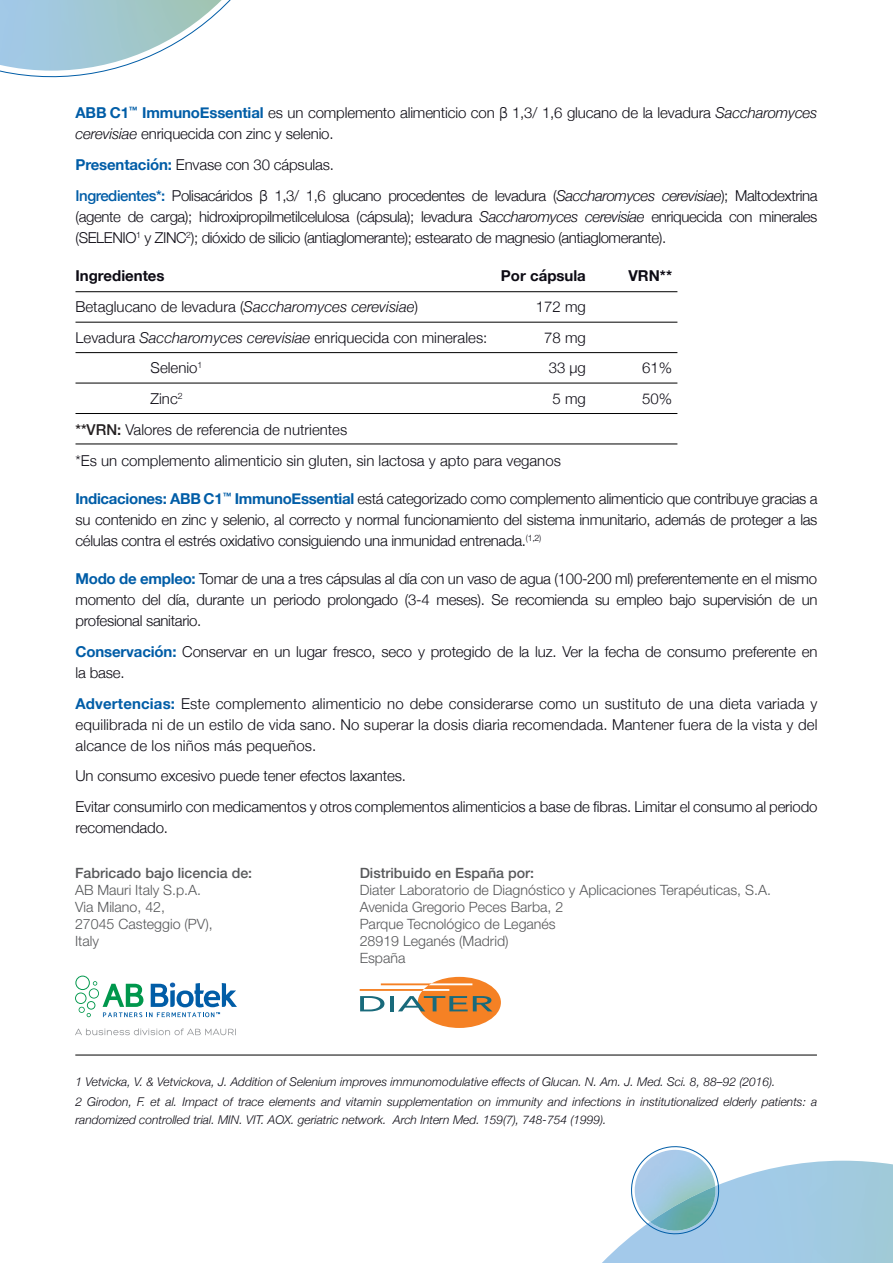
<style>
.page{position:relative;width:893px;height:1263px;background:#fff}
.page>*{position:absolute;margin:0;border:0;box-sizing:border-box;transform-origin:0 0}
.t1{font:300 15px/21px "Helvetica Neue";letter-spacing:-.01em;color:#0d0b14}
.t2{font:700 15px "Helvetica Neue";color:#0d0b14}
.t3{font:300 14.25px/17.1px "Helvetica Neue LT Std";color:#57585a}
.t4{font:500 14.25px "Helvetica Neue LT Std";color:#57585a}
.t5{font:italic 300 12px/20.2px "Helvetica Neue";color:#0d0b14}
.s1{font-weight:700;color:#015da7}
.s2{font-style:italic}
.s3{font-weight:500;color:#015da7}
.s4{font-weight:500;color:#231f20}
</style>
<div class="page">
<svg style="left:360px;top:977px;width:141px;height:51px"></svg>
<hr style="left:76px;top:291px;width:601px;height:1px;background:#000001">
<hr style="left:76px;top:322px;width:601px;height:1px;background:#000001">
<hr style="left:76px;top:352px;width:601px;height:1px;background:#000001">
<hr style="left:76px;top:383px;width:601px;height:1px;background:#000001">
<hr style="left:76px;top:413px;width:601px;height:1px;background:#000001">
<hr style="left:76px;top:444px;width:601px;height:1px;background:#000001">
<hr style="left:75px;top:1055px;width:742px;height:1px;background:#000001">
<img style="left:602px;top:1161px;width:291px;height:102px">
<svg style="left:629px;top:1146px;width:93px;height:91px"></svg>
<svg style="left:0;top:0;width:231px;height:78px"></svg>
<svg style="left:75px;top:975px;width:162px;height:42px"></svg>
<svg style="left:75px;top:1028px;width:161px;height:7px"></svg>
<p class="t1" style="left:76px;top:101px;width:743px"><span class="s1">ABB C1</span><sup>™</sup> <span class="s1">ImmunoEssential</span> es un complemento alimenticio con β 1,3/ 1,6 glucano de la levadura <span class="s2">Saccharomyces cerevisiae</span> enriquecida con zinc y selenio.</p>
<p class="t1" style="left:76px;top:148px;width:743px;line-height:30.8px"><span class="s1">Presentación:</span> Envase con 30 cápsulas.<br><span class="s3">Ingredientes*:</span> Polisacáridos β 1,3/ 1,6 glucano procedentes de levadura (<span class="s2">Saccharomyces cerevisiae</span>); Maltodextrina</p>
<p class="t1" style="left:76px;top:205px;width:743px">(agente de carga); hidroxipropilmetilcelulosa (cápsula); levadura <span class="s2">Saccharomyces cerevisiae</span> enriquecida con minerales (SELENIO<sup>1</sup> y ZINC<sup>2</sup>); dióxido de silicio (antiaglomerante); estearato de magnesio (antiaglomerante).</p>
<p class="t2" style="left:76px;top:264px;width:91px">Ingredientes</p>
<p class="t2" style="left:501px;top:264px;width:86px">Por cápsula</p>
<p class="t2" style="left:628px;top:264px;width:45px">VRN**</p>
<p class="t1" style="left:76px;top:295px;width:344px">Betaglucano de levadura (<span class="s2">Saccharomyces cerevisiae</span>)</p>
<p class="t1" style="left:536px;top:295px;width:52px">172 mg</p>
<p class="t1" style="left:76px;top:326px;width:413px">Levadura <span class="s2">Saccharomyces cerevisiae</span> enriquecida con minerales:</p>
<p class="t1" style="left:544px;top:326px;width:43px">78 mg</p>
<p class="t1" style="left:151px;top:356px;width:53px">Selenio<sup>1</sup></p>
<p class="t1" style="left:549px;top:356px;width:39px">33 µg</p>
<p class="t1" style="left:642px;top:356px;width:32px">61%</p>
<p class="t1" style="left:151px;top:387px;width:34px">Zinc<sup>2</sup></p>
<p class="t1" style="left:553px;top:387px;width:35px">5 mg</p>
<p class="t1" style="left:642px;top:387px;width:32px">50%</p>
<p class="t1" style="left:75px;top:413px;width:487px;line-height:30.8px"><span class="s4">**VRN:</span> Valores de referencia de nutrientes<br>*Es un complemento alimenticio sin gluten, sin lactosa y apto para veganos</p>
<p class="t1" style="left:75px;top:487px;width:743px;text-align:justify"><span class="s1">Indicaciones: ABB C1</span><sup>™</sup> <span class="s1">ImmunoEssential</span> está categorizado como complemento alimenticio que contribuye gracias a su contenido en zinc y selenio, al correcto y normal funcionamiento del sistema inmunitario, además de proteger a las células contra el estrés oxidativo consiguiendo una inmunidad entrenada.<sup>(1,2)</sup></p>
<p class="t1" style="left:76px;top:567px;width:743px;text-align:justify"><span class="s1">Modo de empleo:</span> Tomar de una a tres cápsulas al día con un vaso de agua (100-200 ml) preferentemente en el mismo momento del día, durante un periodo prolongado (3-4 meses). Se recomienda su empleo bajo supervisión de un profesional sanitario.</p>
<p class="t1" style="left:76px;top:640px;width:743px"><span class="s1">Conservación:</span> Conservar en un lugar fresco, seco y protegido de la luz. Ver la fecha de consumo preferente en la base.</p>
<p class="t1" style="left:76px;top:692px;width:743px;text-align:justify"><span class="s1">Advertencias:</span> Este complemento alimenticio no debe considerarse como un sustituto de una dieta variada y equilibrada ni de un estilo de vida sano. No superar la dosis diaria recomendada. Mantener fuera de la vista y del alcance de los niños más pequeños.</p>
<p class="t1" style="left:76px;top:760px;width:743px;line-height:30.8px">Un consumo excesivo puede tener efectos laxantes.<br>Evitar consumirlo con medicamentos y otros complementos alimenticios a base de fibras. Limitar el consumo al periodo</p>
<p class="t1" style="left:76px;top:816px;width:94px">recomendado.</p>
<p class="t4" style="left:75px;top:864px;width:179px">Fabricado bajo licencia de:</p>
<p class="t3" style="left:75px;top:881px;width:139px">AB Mauri Italy S.p.A.<br>Via Milano, 42,<br>27045 Casteggio (PV),<br>Italy</p>
<p class="t4" style="left:360px;top:864px;width:176px">Distribuido en España por:</p>
<p class="t3" style="left:360px;top:881px;width:413px">Diater Laboratorio de Diagnóstico y Aplicaciones Terapéuticas, S.A.<br>Avenida Gregorio Peces Barba, 2<br>Parque Tecnológico de Leganés<br>28919 Leganés (Madrid)<br>España</p>
<p class="t5" style="left:76px;top:1071px;width:743px">1 Vetvicka, V. &amp; Vetvickova, J. Addition of Selenium improves immunomodulative effects of Glucan. N. Am. J. Med. Sci. 8, 88–92 (2016).<br>2 Girodon, F. et al. Impact of trace elements and vitamin supplementation on immunity and infections in institutionalized elderly patients: a</p>
<p class="t5" style="left:76px;top:1109px;width:533px">randomized controlled trial. MIN. VIT. AOX. geriatric network. Arch Intern Med. 159(7), 748-754 (1999).</p>
</div>
